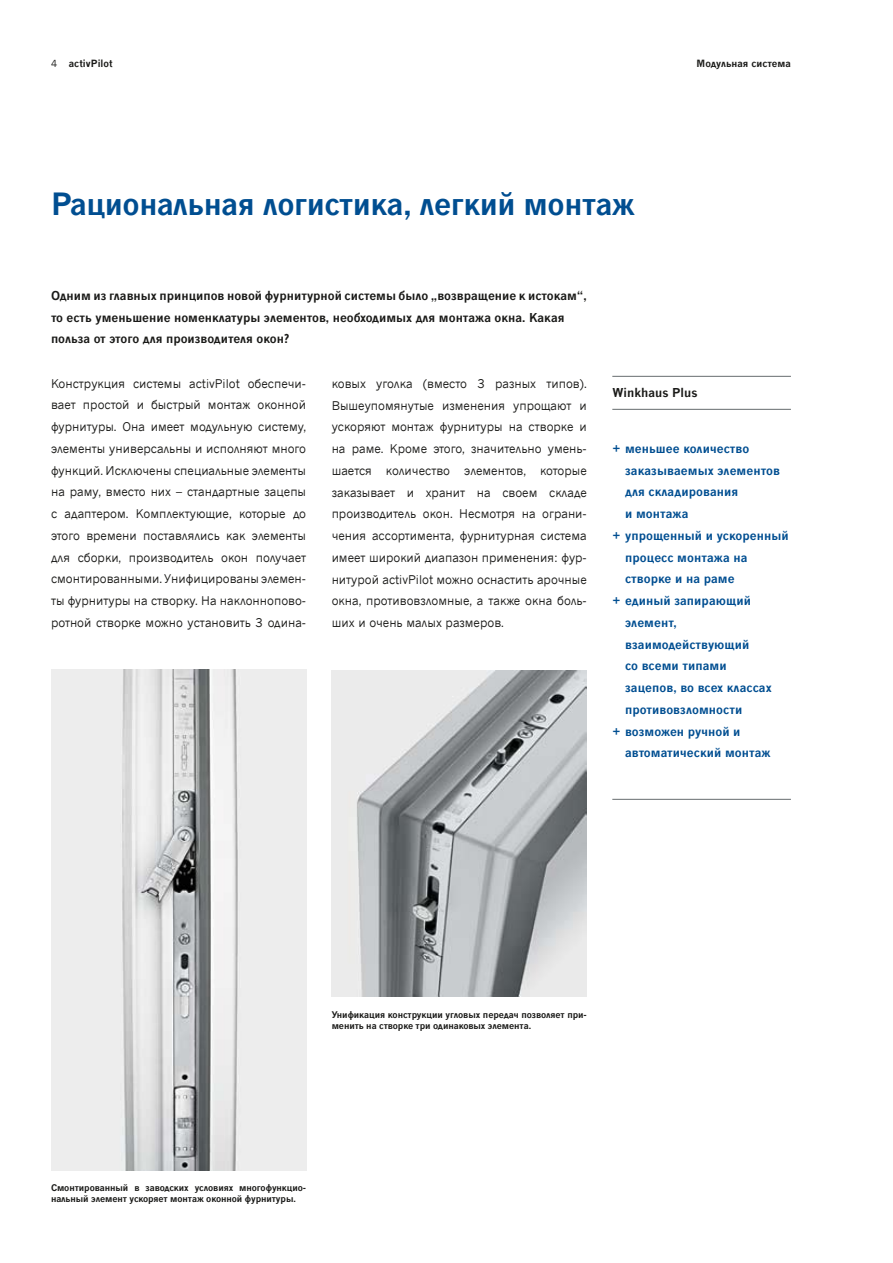
<style>
.page{position:relative;width:893px;height:1263px;background:#fff}
.page>*{position:absolute;margin:0;border:0;box-sizing:border-box;transform-origin:0 0}
.t1{font:700 30px "News Gothic Cyr";letter-spacing:-.015em;color:#004e91}
.t2{font:12px/21.8px "News Gothic Cyr";color:#1a1a18;text-align:justify}
.t3{font:700 12px "News Gothic Cyr";letter-spacing:.005em;color:#004e91}
.t4{font:700 12px/21.8px "News Gothic Cyr";color:#1a1a18}
.t5{font:700 12px "News Gothic CE";letter-spacing:.005em;color:#1a1a18}
.t6{font:700 9.75px "News Gothic Cyr";letter-spacing:.005em;color:#1a1a18}
.t7{font:700 9.75px "News Gothic CE";letter-spacing:.005em;color:#1a1a18}
.t8{font:700 9px/10.8px "News Gothic Cyr";letter-spacing:-.01em;color:#1a1a18}
.s1{font-weight:400}
.s2{font-family:"News Gothic CE"}
</style>
<div class="page">
<img style="left:332px;top:670px;width:255px;height:326px">
<hr style="left:612px;top:799px;width:179px;height:1px;background:#666c6e">
<hr style="left:612px;top:376px;width:179px;height:1px;background:#666c6e">
<hr style="left:612px;top:409px;width:179px;height:1px;background:#666c6e">
<img style="left:51px;top:670px;width:255px;height:501px">
<p class="t7" style="left:51px;top:58px;width:63px"><span class="s1">4</span> activPilot</p>
<p class="t6" style="left:696px;top:58px;width:96px">Модульная система</p>
<h1 class="t1" style="left:51px;top:186px;width:585px">Рациональная логистика, легкий монтаж</h1>
<p class="t4" style="left:51px;top:284px;width:537px">Одним из главных принципов новой фурнитурной системы было „возвращение к истокам“, то есть уменьшение номенклатуры элементов, необходимых для монтажа окна. Какая польза от этого для производителя окон?</p>
<p class="t2" style="left:51px;top:372px;width:257px">Конструкция системы activPilot обеспечи&shy;вает простой и быстрый монтаж оконной фурнитуры. Она имеет модульную систему, элементы универсальны и исполняют много функций. Исключены специальные элементы на раму, вместо них – стандартные зацепы с адаптером. Комплектующие, которые до этого времени поставлялись как элементы для сборки, производитель окон получает смонтированными. Унифицированы элемен&shy;ты фурнитуры на створку. На наклоннопово&shy;ротной створке можно установить 3 одина-</p>
<p class="t2" style="left:332px;top:372px;width:257px">ковых уголка (вместо 3 разных типов).<br>Вышеупомянутые изменения упрощают и ускоряют монтаж фурнитуры на створке и на раме. Кроме этого, значительно умень&shy;шается количество элементов, которые заказывает и хранит на своем складе производитель окон. Несмотря на ограни&shy;чения ассортимента, фурнитурная система имеет широкий диапазон применения: фур&shy;нитурой activPilot можнo оснастить арочные окна, противовзломные, а также окна боль&shy;ших и очень малых размеров.</p>
<p class="t5" style="left:612px;top:385px;width:87px">Winkhaus Plus</p>
<p class="t3" style="left:612px;top:441px;width:138px"><span class="s2">+</span> меньшее количество</p>
<p class="t3" style="left:625px;top:463px;width:156px">заказываемых элементов</p>
<p class="t3" style="left:625px;top:485px;width:115px">для складирования</p>
<p class="t3" style="left:625px;top:506px;width:65px">и монтажа</p>
<p class="t3" style="left:612px;top:528px;width:178px"><span class="s2">+</span> упрощенный и ускоренный</p>
<p class="t3" style="left:625px;top:550px;width:124px">процесс монтажа на</p>
<p class="t3" style="left:625px;top:572px;width:111px">створке и на раме</p>
<p class="t3" style="left:612px;top:593px;width:140px"><span class="s2">+</span> единый запирающий</p>
<p class="t3" style="left:625px;top:615px;width:53px">элемент,</p>
<p class="t3" style="left:625px;top:637px;width:126px">взаимодействующий</p>
<p class="t3" style="left:625px;top:659px;width:103px">со всеми типами</p>
<p class="t3" style="left:625px;top:680px;width:148px">зацепов, во всех классах</p>
<p class="t3" style="left:625px;top:702px;width:119px">противовзломности</p>
<p class="t3" style="left:612px;top:724px;width:130px"><span class="s2">+</span> возможен ручной и</p>
<p class="t3" style="left:625px;top:746px;width:147px">автоматический монтаж</p>
<p class="t8" style="left:332px;top:1009px;width:257px">Унификация конструкции угловых передач позволяет при&shy;менить на створке три одинаковых элемента.</p>
<p class="t8" style="left:51px;top:1182px;width:257px">Смонтированный в заводских условиях многофункцио&shy;нальный элемент ускоряет монтаж оконной фурнитуры.</p>
</div>
